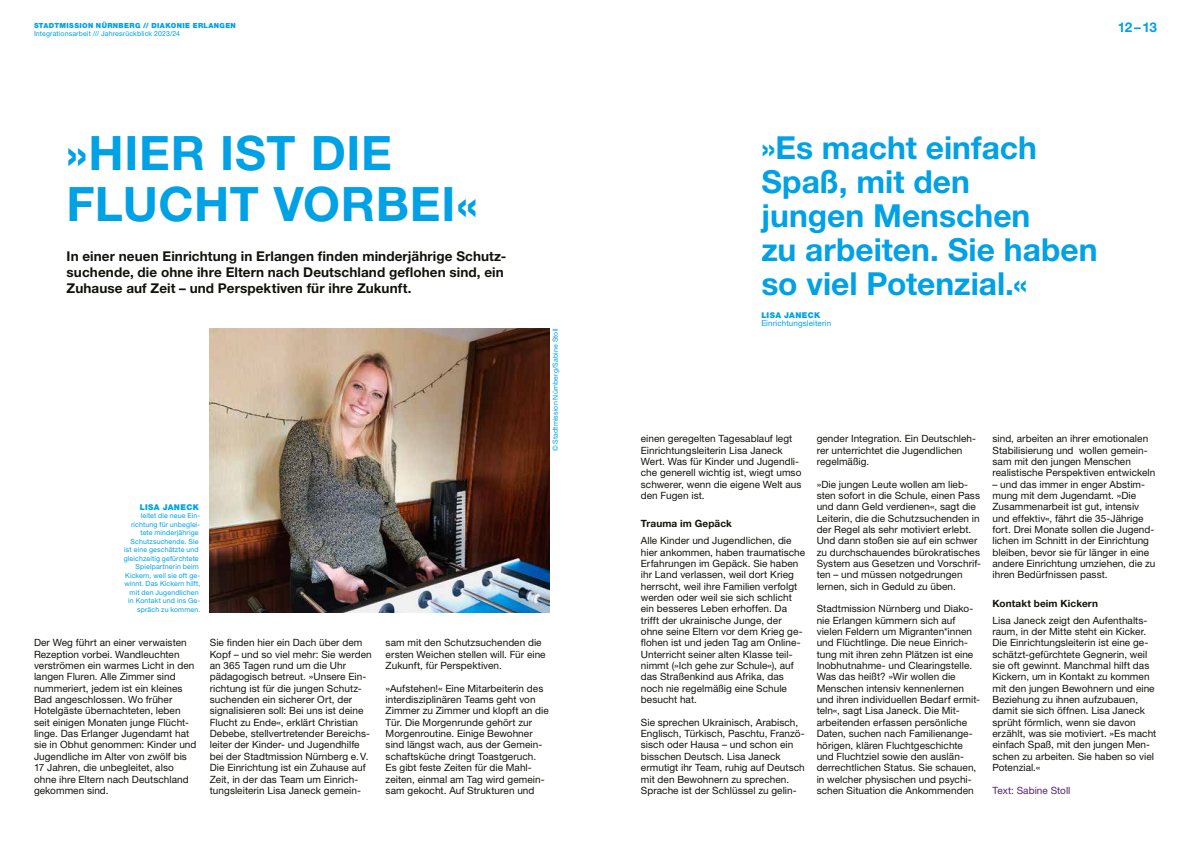
<style>
.page{position:relative;width:1191px;height:842px;background:#fff}
.page>*{position:absolute;margin:0;border:0;box-sizing:border-box;transform-origin:0 0}
.t1{font:700 47.5px/51px "Helvetica Neue LT Pro";letter-spacing:.015em;color:#00a1e5}
.t2{font:700 31.8px/34px "Helvetica Neue LT Pro";color:#00a1e5}
.t3{font:700 13.5px/16.2px "Helvetica Neue LT Pro";letter-spacing:.005em;color:#12120d}
.t4{font:700 13.5px "Helvetica Neue LT Pro";color:#00a1e5}
.t5{font:10px/11.3px "Helvetica Neue LT Pro";letter-spacing:.005em;color:#12120d}
.t6{font:700 10px "Helvetica Neue LT Pro";letter-spacing:.015em;color:#12120d}
.t7{font:10px "Helvetica Neue LT Pro";letter-spacing:.005em;color:#552371}
.t8{font:900 8px "Helvetica Neue LT Pro";letter-spacing:.04em;color:#00a1e5}
.t9{font:8px "Helvetica Neue LT Pro";letter-spacing:.015em;color:#00a1e5}
.t10{font:7px/8.5px "Helvetica Neue LT Pro";letter-spacing:.02em;color:#00a1e5;text-align:right}
.t11{font:900 7px "Helvetica Neue LT Pro";letter-spacing:.05em;color:#00a1e5}
</style>
<div class="page">
<img style="left:210px;top:329px;width:339px;height:283px">
<p class="t11" style="left:34px;top:21px;width:203px">STADTMISSION NÜRNBERG // DIAKONIE ERLANGEN</p>
<p class="t10" style="left:34px;top:29px;width:147px">Integrationsarbeit /// Jahresrückblick 2023/24</p>
<h1 class="t1" style="left:67px;top:127px;width:412px">»HIER IST DIE<br>FLUCHT VORBEI«</h1>
<h3 class="t3" style="left:67px;top:248px;width:441px">In einer neuen Einrichtung in Erlangen finden minderjährige Schutz&shy;suchende, die ohne ihre Eltern nach Deutschland geflohen sind, ein<br>Zuhause auf Zeit – und Perspektiven für ihre Zukunft.</h3>
<p class="t8" style="left:140px;top:502px;width:60px">LISA JANECK</p>
<p class="t10" style="left:124px;top:511px;width:78px">leitet die neue Ein&shy;richtung für unbeglei&shy;tete minderjährige<br>Schutzsuchende. Sie ist eine geschätzte und gleichzeitig gefürchtete<br>Spielpartnerin beim<br>Kickern, weil sie oft ge&shy;winnt. Das Kickern hilft, mit den Jugendlichen<br>in Kontakt und ins Ge&shy;spräch zu kommen.</p>
<p class="t10" style="left:551px;top:451px;width:125px;rotate:-90deg">© Stadtmission Nürnberg/Sabine Stoll</p>
<p class="t5" style="left:34px;top:637px;width:164px">Der Weg führt an einer verwaisten<br>Rezeption vorbei. Wandleuchten verströmen ein warmes Licht in den langen Fluren. Alle Zimmer sind nummeriert, jedem ist ein kleines<br>Bad angeschlossen. Wo früher<br>Hotelgäste übernachteten, leben seit einigen Monaten junge Flücht&shy;linge. Das Erlanger Jugendamt hat sie in Obhut genommen: Kinder und<br>Jugendliche im Alter von zwölf bis<br>17 Jahren, die unbegleitet, also ohne ihre Eltern nach Deutschland gekommen sind.</p>
<p class="t5" style="left:210px;top:637px;width:163px">Sie finden hier ein Dach über dem Kopf – und so viel mehr: Sie werden an 365 Tagen rund um die Uhr pädagogisch betreut. »Unsere Ein&shy;richtung ist für die jungen Schutz&shy;suchenden ein sicherer Ort, der signalisieren soll: Bei uns ist deine Flucht zu Ende«, erklärt Christian Debebe, stellvertretender Bereichs&shy;leiter der Kinder- und Jugendhilfe bei der Stadtmission Nürnberg e.V.<br>Die Einrichtung ist ein Zuhause auf Zeit, in der das Team um Einrich&shy;tungsleiterin Lisa Janeck gemein-</p>
<p class="t5" style="left:386px;top:637px;width:161px">sam mit den Schutzsuchenden die ersten Weichen stellen will. Für eine<br>Zukunft, für Perspektiven.</p>
<p class="t5" style="left:386px;top:682px;width:165px">»Aufstehen!« Eine Mitarbeiterin des interdisziplinären Teams geht von Zimmer zu Zimmer und klopft an die Tür. Die Morgenrunde gehört zur Morgenroutine. Einige Bewohner sind längst wach, aus der Gemein&shy;schaftsküche dringt Toastgeruch.<br>Es gibt feste Zeiten für die Mahl&shy;zeiten, einmal am Tag wird gemein&shy;sam gekocht. Auf Strukturen und</p>
<h3 class="t4" style="left:1117px;top:19px;width:41px">12–13</h3>
<h2 class="t2" style="left:761px;top:130px;width:338px">»Es macht einfach<br>Spaß, mit den<br>jungen Menschen<br>zu arbeiten. Sie haben so viel Potenzial.«</h2>
<p class="t8" style="left:761px;top:310px;width:60px">LISA JANECK</p>
<p class="t9" style="left:761px;top:318px;width:71px">Einrichtungsleiterin</p>
<p class="t5" style="left:641px;top:433px;width:162px">einen geregelten Tagesablauf legt<br>Einrichtungsleiterin Lisa Janeck<br>Wert. Was für Kinder und Jugendli&shy;che generell wichtig ist, wiegt umso schwerer, wenn die eigene Welt aus den Fugen ist.</p>
<p class="t6" style="left:641px;top:518px;width:93px">Trauma im Gepäck</p>
<p class="t5" style="left:641px;top:535px;width:166px">Alle Kinder und Jugendlichen, die hier ankommen, haben traumatische<br>Erfahrungen im Gepäck. Sie haben ihr Land verlassen, weil dort Krieg herrscht, weil ihre Familien verfolgt werden oder weil sie sich schlicht ein besseres Leben erhoffen. Da trifft der ukrainische Junge, der ohne seine Eltern vor dem Krieg ge&shy;flohen ist und jeden Tag am Online-<br>Unterricht seiner alten Klasse teil&shy;nimmt (»Ich gehe zur Schule«), auf das Straßenkind aus Afrika, das noch nie regelmäßig eine Schule besucht hat.</p>
<p class="t5" style="left:641px;top:716px;width:165px">Sie sprechen Ukrainisch, Arabisch, Englisch, Türkisch, Paschtu, Franzö&shy;sisch oder Hausa – und schon ein bisschen Deutsch. Lisa Janeck ermutigt ihr Team, ruhig auf Deutsch mit den Bewohnern zu sprechen.<br>Sprache ist der Schlüssel zu gelin-</p>
<p class="t5" style="left:816px;top:433px;width:161px">gender Integration. Ein Deutschleh&shy;rer unterrichtet die Jugendlichen regelmäßig.</p>
<p class="t5" style="left:816px;top:478px;width:166px">»Die jungen Leute wollen am lieb&shy;sten sofort in die Schule, einen Pass und dann Geld verdienen«, sagt die Leiterin, die die Schutzsuchenden in der Regel als sehr motiviert erlebt.<br>Und dann stoßen sie auf ein schwer zu durchschauendes bürokratisches System aus Gesetzen und Vorschrif&shy;ten – und müssen notgedrungen lernen, sich in Geduld zu üben.</p>
<p class="t5" style="left:816px;top:603px;width:165px">Stadtmission Nürnberg und Diako&shy;nie Erlangen kümmern sich auf vielen Feldern um Migranten*innen und Flüchtlinge. Die neue Einrich&shy;tung mit ihren zehn Plätzen ist eine Inobhutnahme- und Clearingstelle.<br>Was das heißt? »Wir wollen die Menschen intensiv kennenlernen und ihren individuellen Bedarf ermit&shy;teln«, sagt Lisa Janeck. Die Mit&shy;arbeitenden erfassen persönliche Daten, suchen nach Familienange&shy;hörigen, klären Fluchtgeschichte und Fluchtziel sowie den auslän&shy;derrechtlichen Status. Sie schauen, in welcher physischen und psychi&shy;schen Situation die Ankommenden</p>
<p class="t5" style="left:992px;top:433px;width:164px">sind, arbeiten an ihrer emotionalen Stabilisierung und wollen gemein&shy;sam mit den jungen Menschen realistische Perspektiven entwickeln</p>
<p class="t5" style="left:992px;top:478px;width:164px">– und das immer in enger Abstim&shy;mung mit dem Jugendamt. »Die Zusammenarbeit ist gut, intensiv und effektiv«, fährt die 35-Jährige fort. Drei Monate sollen die Jugend&shy;lichen im Schnitt in der Einrichtung bleiben, bevor sie für länger in eine andere Einrichtung umziehen, die zu ihren Bedürfnissen passt.</p>
<p class="t6" style="left:992px;top:597px;width:107px">Kontakt beim Kickern</p>
<p class="t5" style="left:992px;top:614px;width:165px">Lisa Janeck zeigt den Aufenthalts&shy;raum, in der Mitte steht ein Kicker.<br>Die Einrichtungsleiterin ist eine ge&shy;schätzt-gefürchtete Gegnerin, weil sie oft gewinnt. Manchmal hilft das Kickern, um in Kontakt zu kommen mit den jungen Bewohnern und eine Beziehung zu ihnen aufzubauen, damit sie sich öffnen. Lisa Janeck sprüht förmlich, wenn sie davon erzählt, was sie motiviert. »Es macht einfach Spaß, mit den jungen Men&shy;schen zu arbeiten. Sie haben so viel Potenzial.«</p>
<p class="t7" style="left:992px;top:784px;width:80px">Text: Sabine Stoll</p>
</div>
